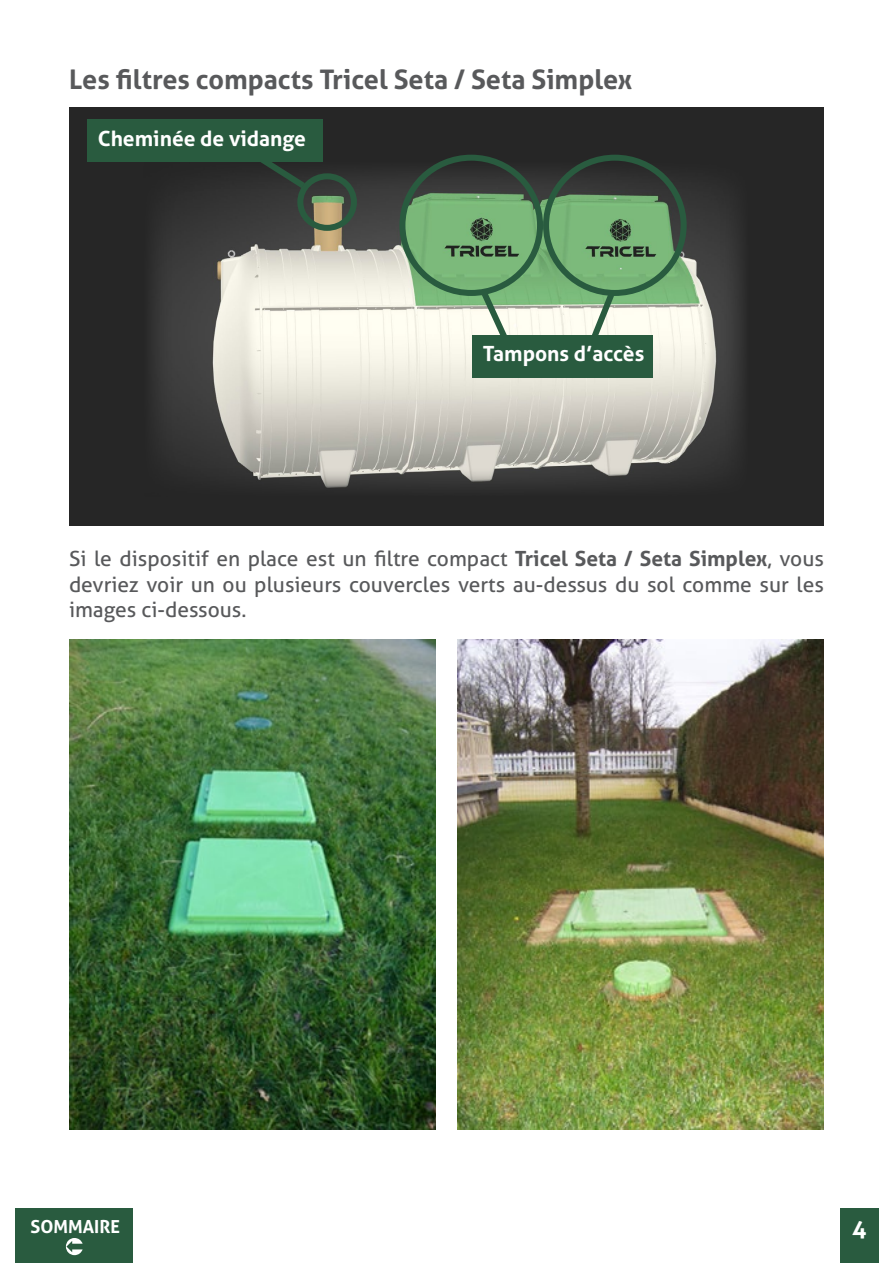
<style>
.page{position:relative;width:893px;height:1263px;background:#fff}
.page>*{position:absolute;margin:0;border:0;box-sizing:border-box;transform-origin:0 0}
.t1{font:700 27px "Aller";color:#58595b}
.t2{font:700 24px "Aller";color:#fff}
.t3{font:21px/25.2px "Aller";color:#58595b;text-align:justify}
.t4{font:700 21px "Aller";color:#fff}
.t5{font:700 18px "Aller";color:#fff}
.s1{font-weight:700}
</style>
<div class="page">
<div style="left:840px;top:1209px;width:38px;height:54px;background:#295b3f"></div>
<div style="left:16px;top:1209px;width:117px;height:54px;background:#295b3f"></div>
<svg style="left:66px;top:1238px;width:17px;height:17px"></svg>
<div style="left:69px;top:107px;width:755px;height:418px;background:#262626"></div>
<img style="left:152px;top:161px;width:591px;height:327px">
<img style="left:70px;top:640px;width:366px;height:489px">
<img style="left:458px;top:640px;width:366px;height:489px">
<div style="left:87px;top:119px;width:236px;height:43px;background:#295b3f"></div>
<div style="left:297px;top:173px;width:60px;height:58px;border:6px solid #295b3f;border-radius:50%"></div>
<svg style="left:247px;top:162px;width:65px;height:32px"></svg>
<div style="left:472px;top:335px;width:180px;height:43px;background:#295b3f"></div>
<div style="left:399px;top:155px;width:144px;height:141px;border:6px solid #295b3f;border-radius:50%"></div>
<div style="left:543px;top:155px;width:144px;height:141px;border:6px solid #295b3f;border-radius:50%"></div>
<svg style="left:475px;top:283px;width:39px;height:52px;background:#a2bfa0"></svg>
<svg style="left:584px;top:285px;width:36px;height:50px;background:#a3bea2"></svg>
<p class="t1" style="left:69px;top:63px;width:565px">Les filtres compacts Tricel Seta / Seta Simplex</p>
<p class="t4" style="left:98px;top:126px;width:210px">Cheminée de vidange</p>
<p class="t4" style="left:483px;top:341px;width:163px">Tampons d’accès</p>
<p class="t3" style="left:69px;top:546px;width:756px">Si le dispositif en place est un filtre compact <span class="s1">Tricel Seta / Seta Simplex</span>, vous devriez voir un ou plusieurs couvercles verts au-dessus du sol comme sur les images ci-dessous.</p>
<p class="t5" style="left:30px;top:1215px;width:91px">SOMMAIRE</p>
<p class="t2" style="left:852px;top:1214px;width:16px">4</p>
</div>
